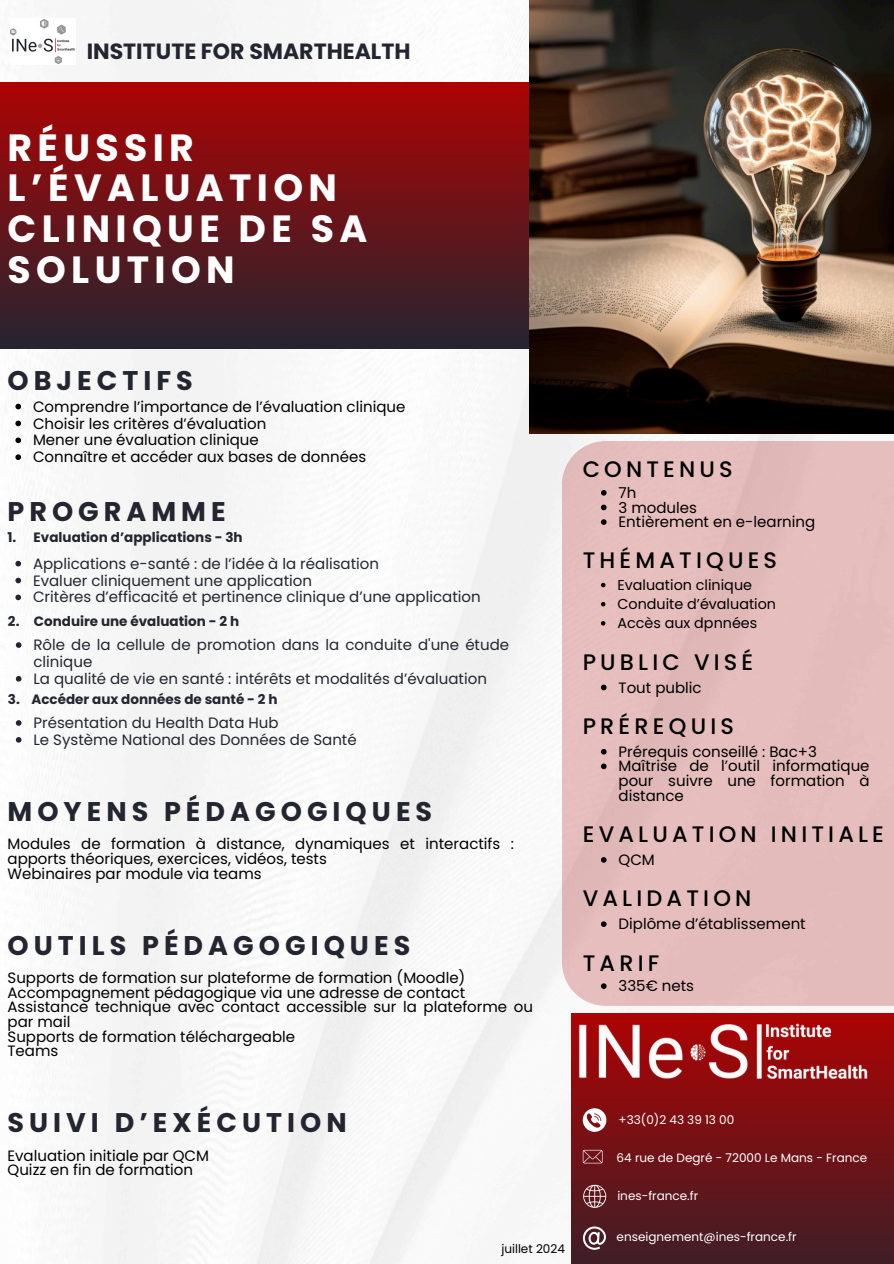
<style>
.page{position:relative;width:894px;height:1264px;background:#fff}
.page>*{position:absolute;margin:0;border:0;box-sizing:border-box;transform-origin:0 0}
.t1{font:700 37.8px/40.7px "Poppins";letter-spacing:.14em;color:#fff}
.t2{font:700 27px "Poppins";letter-spacing:.185em;color:#232530}
.t3{font:500 22.35px "Poppins";letter-spacing:.185em;color:#000}
.t4{font:700 22.05px "Poppins";color:#232530}
.t5{font:15px/14.7px "Poppins";color:#000}
.t6{font:15px/16.8px "Poppins";color:#232530}
.t7{font:14.4px "Poppins";color:#000}
.t8{font:700 13.5px "Poppins";color:#232530}
.t9{font:12px "Poppins";color:#fff}
.t10{font:12px "Poppins";color:#000}
</style>
<div class="page">
<img style="left:0;top:0;width:893px;height:1263px">
<div style="left:0;top:83px;width:614px;height:265px;background:linear-gradient(to bottom,#ad0303,#24252f)"></div>
<img style="left:529px;top:0;width:364px;height:433px">
<img style="left:10px;top:19px;width:65px;height:46px">
<svg style="left:15px;top:404px;width:6px;height:5px"></svg>
<svg style="left:15px;top:420px;width:6px;height:6px"></svg>
<svg style="left:15px;top:437px;width:6px;height:6px"></svg>
<svg style="left:15px;top:454px;width:6px;height:6px"></svg>
<div style="left:561px;top:441px;width:332px;height:564px;background:#e6bdbd"></div>
<div style="left:571px;top:1013px;width:322px;height:250px;background:linear-gradient(to bottom,#ae0303,#401e27)"></div>
<img style="left:571px;top:1013px;width:304px;height:87px">
<svg style="left:600px;top:583px;width:5px;height:4px"></svg>
<svg style="left:600px;top:602px;width:5px;height:4px"></svg>
<svg style="left:600px;top:621px;width:5px;height:4px"></svg>
<svg style="left:600px;top:490px;width:6px;height:5px"></svg>
<svg style="left:600px;top:504px;width:6px;height:6px"></svg>
<svg style="left:600px;top:519px;width:6px;height:6px"></svg>
<svg style="left:582px;top:1108px;width:24px;height:23px"></svg>
<svg style="left:582px;top:1226px;width:24px;height:23px"></svg>
<svg style="left:582px;top:1184px;width:24px;height:23px"></svg>
<svg style="left:582px;top:1149px;width:20px;height:14px"></svg>
<svg style="left:600px;top:684px;width:6px;height:6px"></svg>
<svg style="left:600px;top:749px;width:6px;height:5px"></svg>
<svg style="left:600px;top:763px;width:6px;height:6px"></svg>
<svg style="left:600px;top:857px;width:6px;height:5px"></svg>
<svg style="left:600px;top:921px;width:6px;height:6px"></svg>
<svg style="left:600px;top:983px;width:6px;height:5px"></svg>
<svg style="left:15px;top:561px;width:6px;height:5px"></svg>
<svg style="left:15px;top:577px;width:6px;height:6px"></svg>
<svg style="left:15px;top:594px;width:6px;height:6px"></svg>
<svg style="left:16px;top:642px;width:5px;height:6px"></svg>
<svg style="left:16px;top:676px;width:5px;height:5px"></svg>
<svg style="left:16px;top:720px;width:5px;height:5px"></svg>
<svg style="left:16px;top:737px;width:5px;height:5px"></svg>
<h3 class="t4" style="left:87px;top:36px;width:325px">INSTITUTE FOR SMARTHEALTH</h3>
<h2 class="t1" style="left:8px;top:127px;width:361px">RÉUSSIR<br>L’ÉVALUATION<br>CLINIQUE DE SA<br>SOLUTION</h2>
<h1 class="t2" style="left:8px;top:362px;width:187px">OBJECTIFS</h1>
<h2 class="t5" style="left:33px;top:399px;width:374px">Comprendre l’importance de l’évaluation clinique</h2>
<p class="t5" style="left:33px;top:416px;width:235px">Choisir les critères d’évaluation</p>
<p class="t5" style="left:33px;top:433px;width:227px">Mener une évaluation clinique</p>
<p class="t5" style="left:33px;top:449px;width:334px">Connaître et accéder aux bases de données</p>
<h4 class="t2" style="left:8px;top:493px;width:219px">PROGRAMME</h4>
<h2 class="t8" style="left:8px;top:527px;width:236px">1. Evaluation d’applications - 3h</h2>
<h4 class="t6" style="left:33px;top:555px;width:347px">Applications e-santé : de l’idée à la réalisation</h4>
<p class="t6" style="left:33px;top:572px;width:280px">Evaluer cliniquement une application</p>
<p class="t6" style="left:33px;top:589px;width:449px">Critères d’efficacité et pertinence clinique d’une application</p>
<p class="t8" style="left:8px;top:612px;width:232px">2. Conduire une évaluation - 2 h</p>
<p class="t6" style="left:33px;top:636px;width:477px">Rôle de la cellule de promotion dans la conduite d'une étude clinique</p>
<p class="t6" style="left:33px;top:670px;width:455px">La qualité de vie en santé : intérêts et modalités d’évaluation</p>
<p class="t8" style="left:8px;top:690px;width:271px">3. Accéder aux données de santé - 2 h</p>
<p class="t6" style="left:33px;top:714px;width:246px">Présentation du Health Data Hub</p>
<p class="t6" style="left:33px;top:731px;width:324px">Le Système National des Données de Santé</p>
<h3 class="t2" style="left:8px;top:792px;width:426px">MOYENS PÉDAGOGIQUES</h3>
<p class="t5" style="left:8px;top:836px;width:508px">Modules de formation à distance, dynamiques et interactifs : apports théoriques, exercices, vidéos, tests<br>Webinaires par module via teams</p>
<p class="t2" style="left:8px;top:926px;width:404px">OUTILS PÉDAGOGIQUES</p>
<p class="t5" style="left:8px;top:970px;width:527px">Supports de formation sur plateforme de formation (Moodle)<br>Accompagnement pédagogique via une adresse de contact Assistance technique avec contact accessible sur la plateforme ou par mail<br>Supports de formation téléchargeable<br>Teams</p>
<h3 class="t3" style="left:582px;top:453px;width:151px">CONTENUS</h3>
<p class="t5" style="left:618px;top:485px;width:19px">7h</p>
<p class="t5" style="left:618px;top:500px;width:80px">3 modules</p>
<h3 class="t5" style="left:618px;top:514px;width:198px">Entièrement en e-learning</h3>
<p class="t3" style="left:582px;top:545px;width:196px">THÉMATIQUES</p>
<p class="t7" style="left:617px;top:574px;width:136px">Evaluation clinique</p>
<p class="t7" style="left:617px;top:593px;width:160px">Conduite d’évaluation</p>
<h3 class="t7" style="left:617px;top:612px;width:141px">Accès aux dpnnées</h3>
<p class="t3" style="left:582px;top:646px;width:172px">PUBLIC VISÉ</p>
<h2 class="t5" style="left:618px;top:680px;width:85px">Tout public</h2>
<h5 class="t3" style="left:582px;top:710px;width:153px">PRÉREQUIS</h5>
<p class="t5" style="left:618px;top:744px;width:200px">Prérequis conseillé : Bac+3</p>
<p class="t5" style="left:618px;top:758px;width:252px;text-align:justify">Maîtrise de l’outil informatique pour suivre une formation à distance</p>
<p class="t3" style="left:582px;top:818px;width:303px">EVALUATION INITIALE</p>
<h5 class="t5" style="left:618px;top:852px;width:38px">QCM</h5>
<p class="t3" style="left:582px;top:882px;width:170px">VALIDATION</p>
<p class="t5" style="left:618px;top:916px;width:189px">Diplôme d’établissement</p>
<h5 class="t3" style="left:582px;top:947px;width:78px">TARIF</h5>
<p class="t5" style="left:618px;top:978px;width:77px">335€ nets</p>
<h3 class="t2" style="left:8px;top:1103px;width:340px">SUIVI D’EXÉCUTION</h3>
<p class="t5" style="left:8px;top:1147px;width:203px">Evaluation initiale par QCM<br>Quizz en fin de formation</p>
<p class="t10" style="left:501px;top:1240px;width:65px">juillet 2024</p>
<p class="t9" style="left:618px;top:1110px;width:117px">+33(0)2 43 39 13 00</p>
<h3 class="t9" style="left:616px;top:1149px;width:252px">64 rue de Degré - 72000 Le Mans - France</h3>
<p class="t9" style="left:617px;top:1187px;width:82px">ines-france.fr</p>
<h3 class="t9" style="left:616px;top:1228px;width:181px">enseignement@ines-france.fr</h3>
</div>
